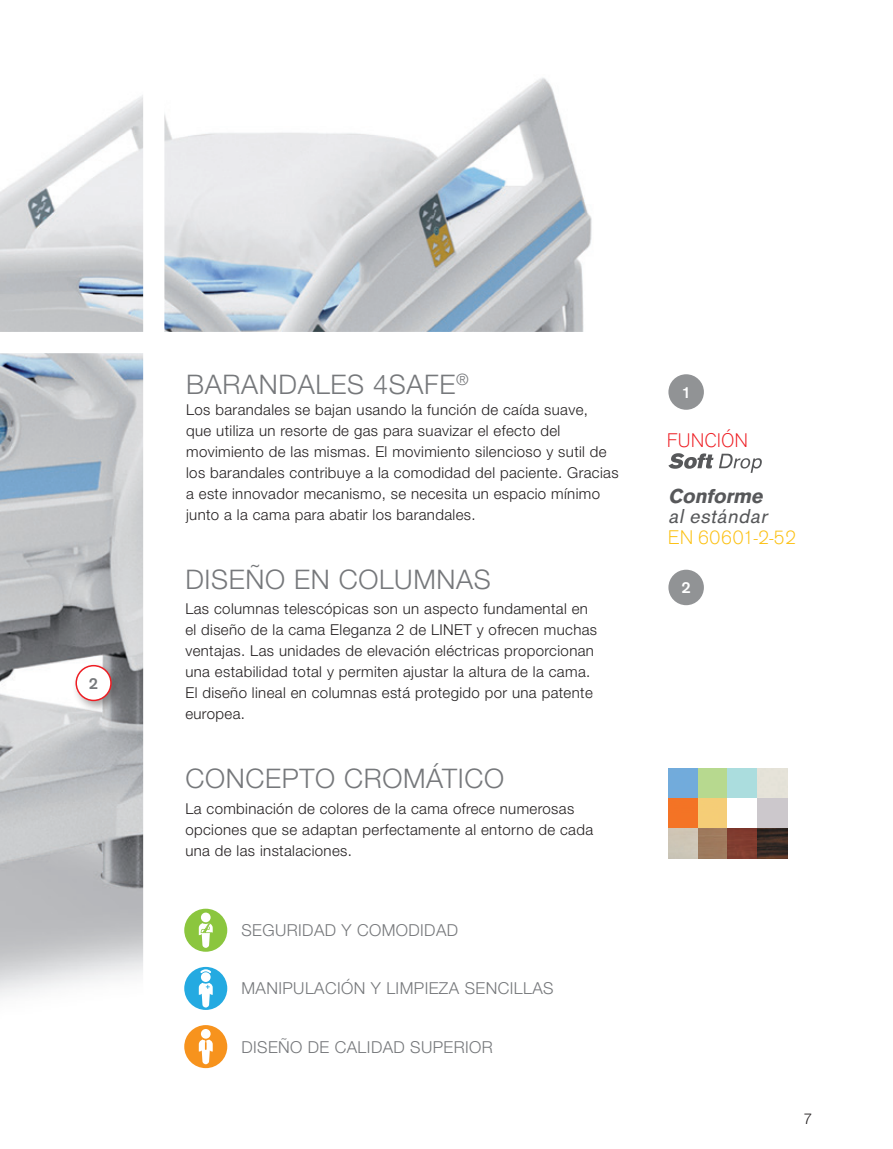
<style>
.page{position:relative;width:893px;height:1149px;background:#fff}
.page>*{position:absolute;margin:0;border:0;box-sizing:border-box;transform-origin:0 0}
._001_bullet{font:300 27px "Helvetica Neue LT Pro";letter-spacing:.025em;color:#76787b}
._001_bullet-2{font:italic 21px/19.5px "Accius TOT";color:#57585a}
._001_bullet-3{font:300 20.55px "Accius TOT";color:#fcc011}
._001_bullet-4{font:300 20.55px "Accius TOT";color:#ee1d23}
._001_bullet-5{font:300 16.5px "Helvetica Neue LT Pro";letter-spacing:.025em;color:#76787b}
._001_bullet-6{font:500 16.5px "Accius TOT";color:#fff}
._001_bullet-7{font:500 16.5px "Accius TOT";color:#76787b}
._001_bullet-8{font:300 15px/21px "Helvetica Neue LT Pro";letter-spacing:.025em;color:#231f20}
.s1{font-weight:700}
</style>
<div class="page">
<img style="left:0;top:78px;width:592px;height:254px">
<img style="left:0;top:354px;width:143px;height:643px">
<div style="left:698px;top:768px;width:30px;height:30px;background:#b7d98f"></div>
<div style="left:728px;top:768px;width:30px;height:30px;background:#abddde"></div>
<div style="left:758px;top:768px;width:29px;height:30px;background:#e5e0d7"></div>
<div style="left:668px;top:798px;width:30px;height:30px;background:#f47325"></div>
<div style="left:698px;top:798px;width:30px;height:30px;background:#f5cd77"></div>
<div style="left:758px;top:798px;width:29px;height:30px;background:#ccc8cc"></div>
<div style="left:668px;top:828px;width:30px;height:29px;background:#cec6b6"></div>
<div style="left:698px;top:828px;width:30px;height:29px;background:#9e7a5d"></div>
<div style="left:728px;top:828px;width:30px;height:29px;background:#803c2f"></div>
<svg style="left:758px;top:828px;width:29px;height:29px"></svg>
<div style="left:143px;top:0;width:21px;height:1148px;background:#fff"></div>
<svg style="left:668px;top:453px;width:45px;height:15px"></svg>
<svg style="left:719px;top:453px;width:43px;height:19px"></svg>
<div style="left:184px;top:966px;width:43px;height:43px;background:#24aae1;border-radius:50%"></div>
<svg style="left:201px;top:971px;width:10px;height:10px"></svg>
<svg style="left:200px;top:969px;width:11px;height:3px"></svg>
<svg style="left:199px;top:982px;width:14px;height:25px"></svg>
<div style="left:184px;top:908px;width:43px;height:43px;background:#8bc63e;border-radius:50%"></div>
<div style="left:201px;top:912px;width:10px;height:10px;background:#fff;border-radius:50%"></div>
<svg style="left:199px;top:922px;width:14px;height:25px"></svg>
<div style="left:184px;top:1024px;width:43px;height:43px;background:#f7931d;border-radius:50%"></div>
<svg style="left:201px;top:1028px;width:10px;height:10px"></svg>
<svg style="left:199px;top:1039px;width:14px;height:24px"></svg>
<div style="left:668px;top:374px;width:36px;height:35px;background:#919395;border-radius:50%"></div>
<div style="left:668px;top:569px;width:36px;height:36px;background:#919395;border-radius:50%"></div>
<div style="left:72px;top:661px;width:52px;height:52px;background:#231f20;opacity:.4"></div>
<div style="left:76px;top:665px;width:35px;height:35px;background:#fff;border-radius:50%"></div>
<div style="left:75px;top:664px;width:37px;height:37px;border:2px solid #ee1d23;border-radius:50%"></div>
<p class="_001_bullet-7" style="left:89px;top:673px;width:11px">2</p>
<p class="_001_bullet" style="left:186px;top:367px;width:284px">BARANDALES 4SAFE<sup>®</sup></p>
<p class="_001_bullet-8" style="left:186px;top:398px;width:434px">Los barandales se bajan usando la función de caída suave,<br>que utiliza un resorte de gas para suavizar el efecto del movimiento de las mismas. El movimiento silencioso y sutil de los barandales contribuye a la comodidad del paciente. Gracias a este innovador mecanismo, se necesita un espacio mínimo junto a la cama para abatir los barandales.</p>
<p class="_001_bullet" style="left:185px;top:562px;width:307px">DISEÑO EN COLUMNAS</p>
<p class="_001_bullet-8" style="left:185px;top:598px;width:413px">Las columnas telescópicas son un aspecto fundamental en el diseño de la cama Eleganza 2 de LINET y ofrecen muchas ventajas. Las unidades de elevación eléctricas proporcionan una estabilidad total y permiten ajustar la altura de la cama.<br>El diseño lineal en columnas está protegido por una patente europea.</p>
<p class="_001_bullet" style="left:185px;top:762px;width:320px">CONCEPTO CROMÁTICO</p>
<p class="_001_bullet-8" style="left:185px;top:797px;width:409px">La combinación de colores de la cama ofrece numerosas opciones que se adaptan perfectamente al entorno de cada una de las instalaciones.</p>
<p class="_001_bullet-5" style="left:241px;top:919px;width:218px">SEGURIDAD Y COMODIDAD</p>
<p class="_001_bullet-5" style="left:241px;top:978px;width:314px">MANIPULACIÓN Y LIMPIEZA SENCILLAS</p>
<p class="_001_bullet-5" style="left:241px;top:1036px;width:253px">DISEÑO DE CALIDAD SUPERIOR</p>
<p class="_001_bullet-6" style="left:681px;top:383px;width:11px">1</p>
<p class="_001_bullet-4" style="left:667px;top:428px;width:83px">FUNCIÓN</p>
<p class="_001_bullet-2" style="left:668px;top:486px;width:105px"><span class="s1">Conforme </span>al estándar</p>
<p class="_001_bullet-3" style="left:668px;top:525px;width:130px">EN 60601-2-52</p>
<p class="_001_bullet-6" style="left:681px;top:578px;width:11px">2</p>
<p class="_001_bullet-8" style="left:804px;top:1106px;width:10px">7</p>
</div>
